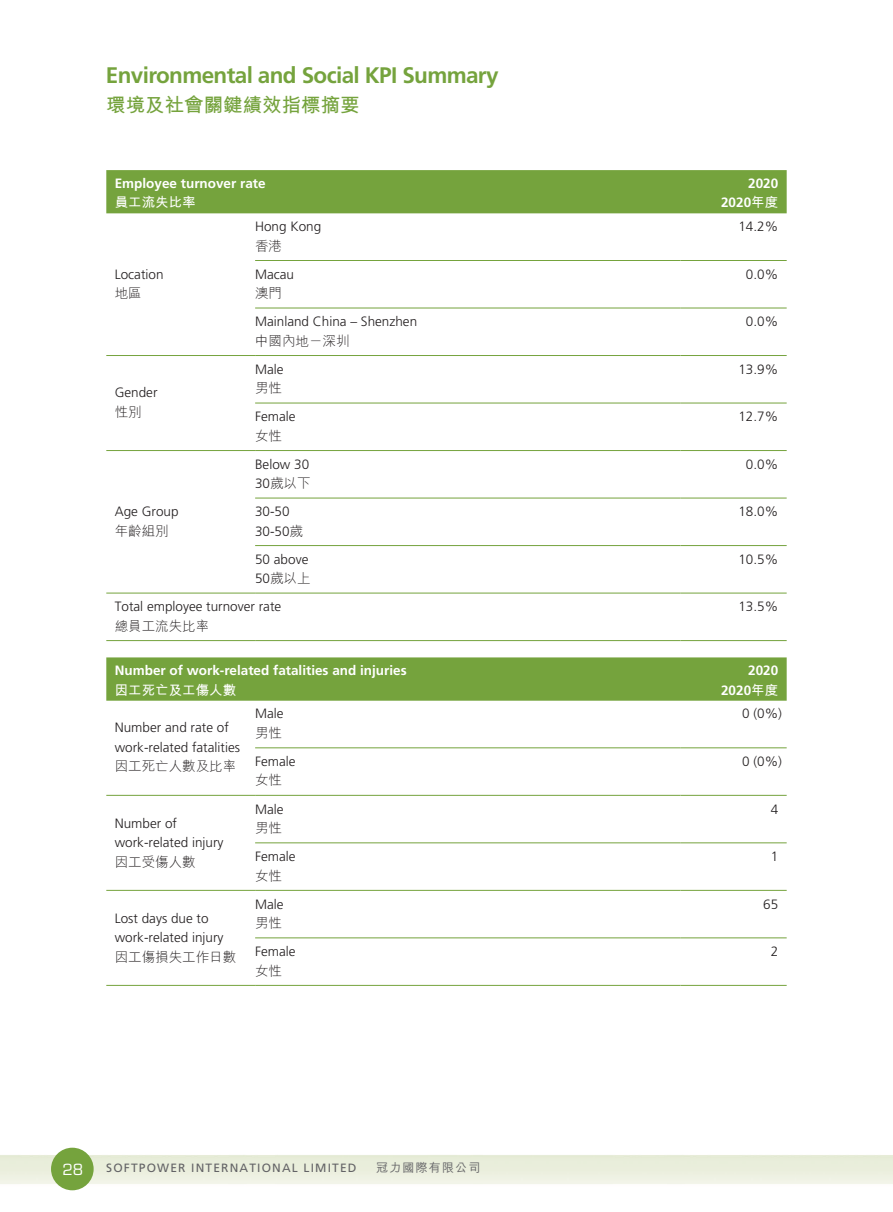
<style>
.page{position:relative;width:893px;height:1212px;background:#fff}
.page>*{position:absolute;margin:0;border:0;box-sizing:border-box;transform-origin:0 0}
.t1{font:700 22.5px "Frutiger LT Std";letter-spacing:-.03em;color:#75a33d}
.t2{font:700 19.5px "M Hei HK";color:#75a33d}
.t3{font:15px "Eurostile LT Std";color:#fff}
.t4{font:300 13.5px/19.5px "Frutiger LT Std";color:#231f20}
.t5{font:700 13.5px "Frutiger LT Std";color:#fff}
.t6{font:300 13.5px "M Hei HK";color:#231f20}
.t7{font:700 13.5px "M Hei HK";color:#fff}
.t8{font:12px "Frutiger LT Std";letter-spacing:.095em;color:#636366}
.t9{font:500 12px "M Hei HK";letter-spacing:.095em;color:#636366}
.s1{font-family:"M Hei HK"}
.s2{font-family:"Frutiger LT Std"}
</style>
<div class="page">
<div style="left:51px;top:1148px;width:43px;height:42px;background:#75a33d;border-radius:50%"></div>
<div style="left:106px;top:170px;width:681px;height:43px;background:#75a33d"></div>
<hr style="left:255px;top:260px;width:425px;height:1px;background:#75a33d">
<hr style="left:680px;top:260px;width:107px;height:1px;background:#75a33d">
<hr style="left:255px;top:308px;width:425px;height:1px;background:#75a33d">
<hr style="left:680px;top:308px;width:107px;height:1px;background:#75a33d">
<hr style="left:106px;top:355px;width:149px;height:1px;background:#75a33d">
<hr style="left:255px;top:355px;width:425px;height:1px;background:#75a33d">
<hr style="left:680px;top:355px;width:107px;height:1px;background:#75a33d">
<hr style="left:255px;top:403px;width:425px;height:1px;background:#75a33d">
<hr style="left:680px;top:403px;width:107px;height:1px;background:#75a33d">
<hr style="left:106px;top:450px;width:149px;height:1px;background:#75a33d">
<hr style="left:255px;top:450px;width:425px;height:1px;background:#75a33d">
<hr style="left:680px;top:450px;width:107px;height:1px;background:#75a33d">
<hr style="left:255px;top:498px;width:425px;height:1px;background:#75a33d">
<hr style="left:680px;top:498px;width:107px;height:1px;background:#75a33d">
<hr style="left:255px;top:545px;width:425px;height:1px;background:#75a33d">
<hr style="left:680px;top:545px;width:107px;height:1px;background:#75a33d">
<hr style="left:106px;top:593px;width:149px;height:1px;background:#75a33d">
<hr style="left:255px;top:593px;width:425px;height:1px;background:#75a33d">
<hr style="left:680px;top:593px;width:107px;height:1px;background:#75a33d">
<hr style="left:106px;top:640px;width:149px;height:1px;background:#75a33d">
<hr style="left:255px;top:640px;width:425px;height:1px;background:#75a33d">
<hr style="left:680px;top:640px;width:107px;height:1px;background:#75a33d">
<div style="left:106px;top:657px;width:681px;height:44px;background:#75a33d"></div>
<hr style="left:255px;top:747px;width:425px;height:1px;background:#75a33d">
<hr style="left:680px;top:747px;width:107px;height:1px;background:#75a33d">
<hr style="left:106px;top:795px;width:149px;height:1px;background:#75a33d">
<hr style="left:255px;top:795px;width:425px;height:1px;background:#75a33d">
<hr style="left:680px;top:795px;width:107px;height:1px;background:#75a33d">
<hr style="left:255px;top:842px;width:425px;height:1px;background:#75a33d">
<hr style="left:680px;top:842px;width:107px;height:1px;background:#75a33d">
<hr style="left:106px;top:890px;width:149px;height:1px;background:#75a33d">
<hr style="left:255px;top:890px;width:425px;height:1px;background:#75a33d">
<hr style="left:680px;top:890px;width:107px;height:1px;background:#75a33d">
<hr style="left:255px;top:937px;width:425px;height:1px;background:#75a33d">
<hr style="left:680px;top:937px;width:107px;height:1px;background:#75a33d">
<hr style="left:106px;top:985px;width:149px;height:1px;background:#75a33d">
<hr style="left:255px;top:985px;width:425px;height:1px;background:#75a33d">
<hr style="left:680px;top:985px;width:107px;height:1px;background:#75a33d">
<h1 class="t1" style="left:106px;top:62px;width:394px">Environmental and Social KPI Summary</h1>
<h2 class="t2" style="left:106px;top:90px;width:255px">環境及社會關鍵績效指標摘要</h2>
<p class="t5" style="left:115px;top:175px;width:152px">Employee turnover rate</p>
<p class="t5" style="left:748px;top:175px;width:32px">2020</p>
<p class="t7" style="left:115px;top:193px;width:82px">員工流失比率</p>
<p class="t5" style="left:721px;top:195px;width:59px">2020<span class="s1">年度</span></p>
<p class="t4" style="left:115px;top:264px;width:50px">Location</p>
<p class="t6" style="left:115px;top:284px;width:28px">地區</p>
<p class="t4" style="left:115px;top:383px;width:44px">Gender</p>
<p class="t6" style="left:115px;top:402px;width:28px">性別</p>
<p class="t4" style="left:115px;top:502px;width:65px">Age Group</p>
<p class="t6" style="left:115px;top:521px;width:55px">年齡組別</p>
<p class="t4" style="left:255px;top:217px;width:68px">Hong Kong</p>
<p class="t4" style="left:738px;top:217px;width:41px">14.2%</p>
<p class="t6" style="left:255px;top:236px;width:28px">香港</p>
<p class="t4" style="left:255px;top:264px;width:41px">Macau</p>
<p class="t4" style="left:746px;top:264px;width:34px">0.0%</p>
<p class="t6" style="left:255px;top:284px;width:28px">澳門</p>
<p class="t4" style="left:255px;top:312px;width:164px">Mainland China – Shenzhen</p>
<p class="t4" style="left:746px;top:312px;width:34px">0.0%</p>
<p class="t6" style="left:255px;top:331px;width:96px">中國內地－深圳</p>
<p class="t4" style="left:255px;top:359px;width:30px">Male</p>
<p class="t4" style="left:738px;top:359px;width:41px">13.9%</p>
<p class="t6" style="left:255px;top:379px;width:28px">男性</p>
<p class="t4" style="left:255px;top:407px;width:42px">Female</p>
<p class="t4" style="left:738px;top:407px;width:41px">12.7%</p>
<p class="t6" style="left:255px;top:426px;width:28px">女性</p>
<p class="t4" style="left:255px;top:454px;width:56px">Below 30</p>
<p class="t4" style="left:746px;top:454px;width:34px">0.0%</p>
<p class="t6" style="left:255px;top:474px;width:57px"><span class="s2">30</span>歲以下</p>
<p class="t4" style="left:255px;top:502px;width:36px">30-50</p>
<p class="t4" style="left:738px;top:502px;width:41px">18.0%</p>
<p class="t4" style="left:255px;top:517px;width:55px;line-height:28px">30-50<span class="s1">歲<br></span>50 above</p>
<p class="t4" style="left:738px;top:549px;width:41px">10.5%</p>
<p class="t6" style="left:255px;top:569px;width:57px"><span class="s2">50</span>歲以上</p>
<p class="t4" style="left:115px;top:597px;width:168px">Total employee turnover rate</p>
<p class="t4" style="left:738px;top:597px;width:41px">13.5%</p>
<p class="t6" style="left:115px;top:616px;width:96px">總員工流失比率</p>
<p class="t5" style="left:115px;top:663px;width:293px">Number of work-related fatalities and injuries</p>
<p class="t5" style="left:748px;top:663px;width:32px">2020</p>
<p class="t7" style="left:115px;top:680px;width:123px">因工死亡及工傷人數</p>
<p class="t5" style="left:721px;top:682px;width:59px">2020<span class="s1">年度</span></p>
<p class="t4" style="left:115px;top:718px;width:127px">Number and rate of work-related fatalities</p>
<p class="t6" style="left:115px;top:757px;width:123px">因工死亡人數及比率</p>
<p class="t4" style="left:255px;top:704px;width:30px">Male</p>
<p class="t4" style="left:742px;top:704px;width:41px">0 (0%)</p>
<p class="t6" style="left:255px;top:723px;width:28px">男性</p>
<p class="t4" style="left:255px;top:752px;width:42px">Female</p>
<p class="t4" style="left:742px;top:752px;width:41px">0 (0%)</p>
<p class="t6" style="left:255px;top:771px;width:28px">女性</p>
<p class="t4" style="left:115px;top:813px;width:110px">Number of work-related injury</p>
<p class="t6" style="left:115px;top:852px;width:82px">因工受傷人數</p>
<p class="t4" style="left:115px;top:908px;width:110px">Lost days due to work-related injury</p>
<p class="t6" style="left:115px;top:947px;width:123px">因工傷損失工作日數</p>
<p class="t4" style="left:255px;top:799px;width:30px">Male</p>
<p class="t4" style="left:771px;top:799px;width:9px">4</p>
<p class="t6" style="left:255px;top:818px;width:28px">男性</p>
<p class="t4" style="left:255px;top:847px;width:42px">Female</p>
<p class="t4" style="left:771px;top:847px;width:9px">1</p>
<p class="t6" style="left:255px;top:866px;width:28px">女性</p>
<p class="t4" style="left:255px;top:894px;width:30px">Male</p>
<p class="t4" style="left:763px;top:894px;width:17px">65</p>
<p class="t6" style="left:255px;top:913px;width:28px">男性</p>
<p class="t4" style="left:255px;top:942px;width:42px">Female</p>
<p class="t4" style="left:771px;top:942px;width:9px">2</p>
<p class="t6" style="left:255px;top:961px;width:28px">女性</p>
<p class="t3" style="left:62px;top:1160px;width:22px">28</p>
<p class="t8" style="left:106px;top:1160px;width:252px">SOFTPOWER INTERNATIONAL LIMITED</p>
<p class="t9" style="left:376px;top:1158px;width:106px">冠力國際有限公司</p>
</div>
